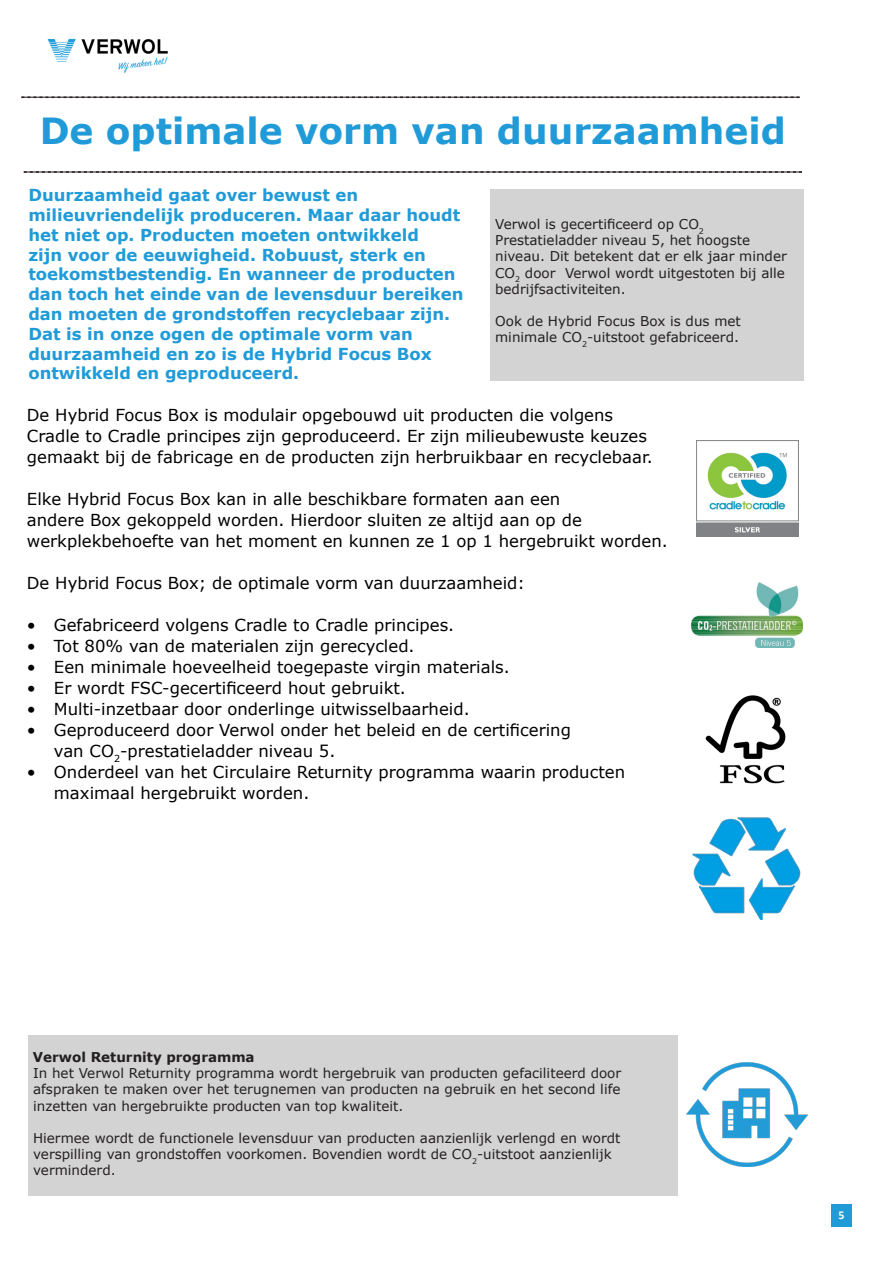
<style>
.page{position:relative;width:893px;height:1263px;background:#fff}
.page>*{position:absolute;margin:0;border:0;box-sizing:border-box;transform-origin:0 0}
.t1{font:700 36px "Verdana";color:#209bd8}
.t2{font:16.5px/21px "Verdana";color:#000}
.t3{font:700 16.5px/19.8px "Verdana";color:#209bd8}
.t4{font:13.5px/16.2px "Verdana";color:#231f20}
.t5{font:700 13.5px "Verdana";color:#231f20}
.t6{font:700 12px "Calibri";color:#fff}
</style>
<div class="page">
<svg style="left:21px;top:97px;width:779px;height:1px"></svg>
<svg style="left:24px;top:171px;width:778px;height:2px;background:#65605f"></svg>
<div style="left:831px;top:1204px;width:21px;height:23px;background:#209bd8"></div>
<img style="left:47px;top:38px;width:121px;height:35px">
<img style="left:696px;top:441px;width:102px;height:95px">
<div style="left:490px;top:189px;width:314px;height:191px;background:#d3d3d3"></div>
<img style="left:691px;top:582px;width:112px;height:65px">
<div style="left:28px;top:1035px;width:650px;height:161px;background:#d3d3d3"></div>
<img style="left:687px;top:1062px;width:120px;height:105px">
<img style="left:705px;top:695px;width:81px;height:89px">
<img style="left:692px;top:817px;width:109px;height:102px">
<p class="t1" style="left:40px;top:105px;width:748px">De optimale vorm van duurzaamheid</p>
<p class="t3" style="left:28px;top:185px;width:437px">Duurzaamheid gaat over bewust en milieuvriendelijk produceren. Maar daar houdt het niet op. Producten moeten ontwikkeld<br>zijn voor de eeuwigheid. Robuust, sterk en toekomstbestendig. En wanneer de producten dan toch het einde van de levensduur bereiken dan moeten de grondstoffen recyclebaar zijn.<br>Dat is in onze ogen de optimale vorm van duurzaamheid en zo is de Hybrid Focus Box ontwikkeld en geproduceerd.</p>
<p class="t4" style="left:495px;top:216px;width:293px">Verwol is gecertificeerd op CO<sub>2<br></sub>Prestatieladder niveau 5, het hoogste niveau. Dit betekent dat er elk jaar minder CO<sub>2</sub> door Verwol wordt uitgestoten bij alle</p>
<p class="t4" style="left:495px;top:281px;width:132px">bedrijfsactiviteiten.</p>
<p class="t4" style="left:495px;top:313px;width:247px">Ook de Hybrid Focus Box is dus met minimale CO<sub>2</sub>-uitstoot gefabriceerd.</p>
<p class="t2" style="left:27px;top:404px;width:588px">De Hybrid Focus Box is modulair opgebouwd uit producten die volgens</p>
<p class="t2" style="left:27px;top:425px;width:622px">Cradle to Cradle principes zijn geproduceerd. Er zijn milieubewuste keuzes</p>
<p class="t2" style="left:27px;top:446px;width:627px">gemaakt bij de fabricage en de producten zijn herbruikbaar en recyclebaar.</p>
<p class="t2" style="left:27px;top:488px;width:535px">Elke Hybrid Focus Box kan in alle beschikbare formaten aan een</p>
<p class="t2" style="left:27px;top:509px;width:556px">andere Box gekoppeld worden. Hierdoor sluiten ze altijd aan op de</p>
<p class="t2" style="left:27px;top:530px;width:642px">werkplekbehoefte van het moment en kunnen ze 1 op 1 hergebruikt worden.</p>
<p class="t2" style="left:27px;top:572px;width:500px">De Hybrid Focus Box; de optimale vorm van duurzaamheid:</p>
<p class="t2" style="left:27px;top:614px;width:429px">• Gefabriceerd volgens Cradle to Cradle principes.</p>
<p class="t2" style="left:27px;top:635px;width:389px">• Tot 80% van de materialen zijn gerecycled.</p>
<p class="t2" style="left:27px;top:656px;width:484px">• Een minimale hoeveelheid toegepaste virgin materials.</p>
<p class="t2" style="left:27px;top:677px;width:381px">• Er wordt FSC-gecertificeerd hout gebruikt.</p>
<p class="t2" style="left:27px;top:698px;width:444px">• Multi-inzetbaar door onderlinge uitwisselbaarheid.</p>
<p class="t2" style="left:54px;top:719px;width:519px;text-indent:-27px">• Geproduceerd door Verwol onder het beleid en de certificering van CO<sub>2</sub>-prestatieladder niveau 5.</p>
<p class="t2" style="left:54px;top:761px;width:573px;text-indent:-27px">• Onderdeel van het Circulaire Returnity programma waarin producten maximaal hergebruikt worden.</p>
<p class="t5" style="left:33px;top:1047px;width:223px">Verwol Returnity programma</p>
<p class="t4" style="left:33px;top:1065px;width:590px">In het Verwol Returnity programma wordt hergebruik van producten gefaciliteerd door afspraken te maken over het terugnemen van producten na gebruik en het second life</p>
<p class="t4" style="left:33px;top:1097px;width:372px">inzetten van hergebruikte producten van top kwaliteit.</p>
<p class="t4" style="left:33px;top:1130px;width:589px">Hiermee wordt de functionele levensduur van producten aanzienlijk verlengd en wordt verspilling van grondstoffen voorkomen. Bovendien wordt de CO<sub>2</sub>-uitstoot aanzienlijk verminderd.</p>
<p class="t6" style="left:838px;top:1206px;width:8px">5</p>
</div>
